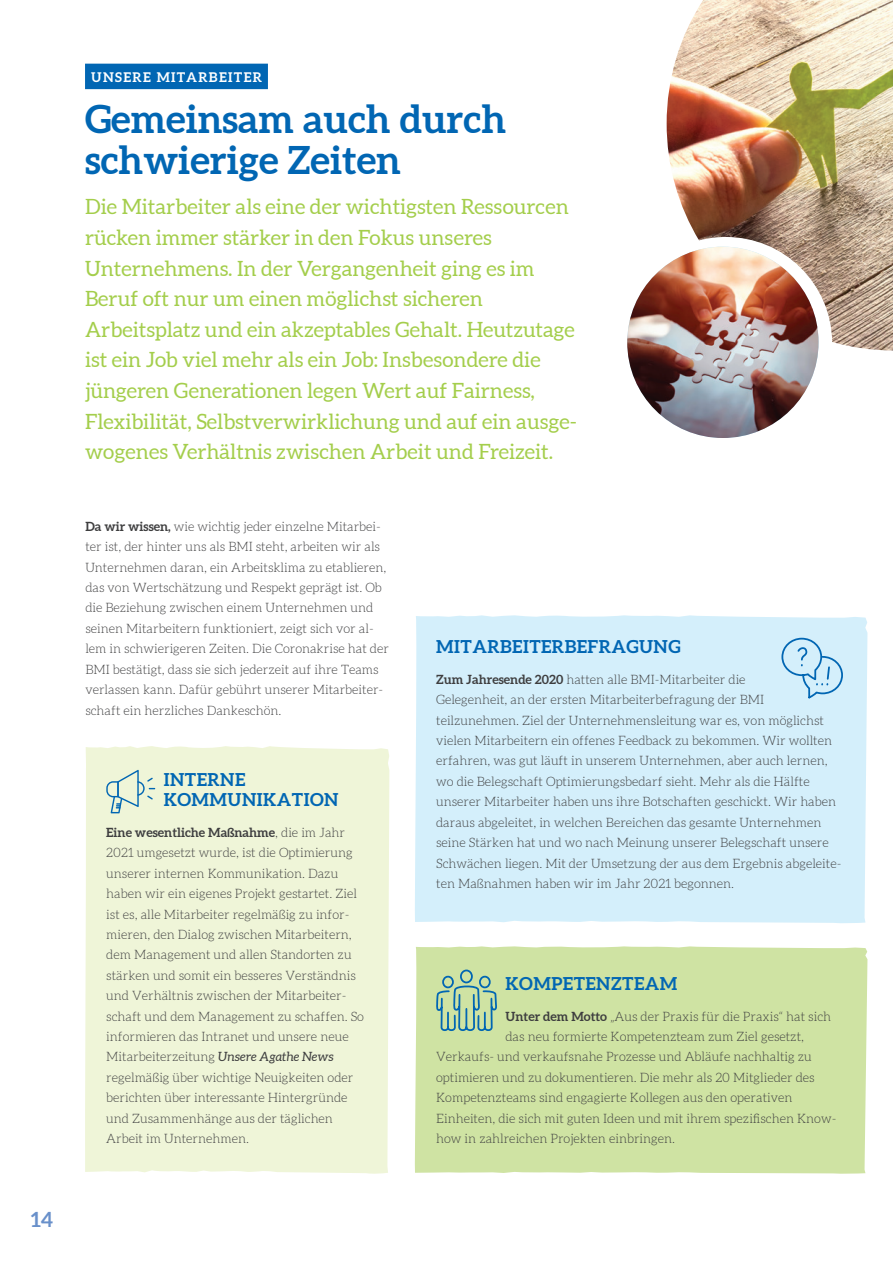
<style>
.page{position:relative;width:893px;height:1263px;background:#fff}
.page>*{position:absolute;margin:0;border:0;box-sizing:border-box;transform-origin:0 0}
.t1{font:700 39px/40.8px "Aleo";color:#0166b3}
.t2{font:21px/30.6px "Aleo";color:#a4ce4c}
.t3{font:700 21px "Aleo";color:#6990ca}
.t4{font:700 18px/20.4px "Aleo";letter-spacing:.025em;color:#0166b3}
.t5{font:700 13.5px "Aleo";letter-spacing:.1em;color:#fff}
.t6{font:300 12.75px/20.4px "Aleo";color:#3e3e3f}
.s1{font-weight:700}
.s2{font-weight:400;font-style:italic}
</style>
<div class="page">
<div style="left:85px;top:64px;width:183px;height:25px;background:#0166b3"></div>
<div style="left:415px;top:615px;width:452px;height:308px;background:#d4effb"></div>
<div style="left:414px;top:946px;width:453px;height:228px;background:#cfe3a3"></div>
<div style="left:85px;top:746px;width:304px;height:428px;background:#eff5d8"></div>
<svg style="left:781px;top:637px;width:63px;height:63px;background:#badef2"></svg>
<img style="left:667px;top:0;width:226px;height:350px">
<img style="left:627px;top:247px;width:192px;height:191px;border-radius:96px">
<svg style="left:435px;top:728px;width:64px;height:303px;background:#cce7e3"></svg>
<svg style="left:106px;top:770px;width:49px;height:43px;background:#cce0d2"></svg>
<h2 class="t3" style="left:31px;top:1206px;width:24px">14</h2>
<p class="t5" style="left:91px;top:68px;width:172px">UNSERE MITARBEITER</p>
<h1 class="t1" style="left:85px;top:100px;width:423px">Gemeinsam auch durch schwierige Zeiten</h1>
<p class="t2" style="left:85px;top:192px;width:491px">Die Mitarbeiter als eine der wichtigsten Ressourcen rücken immer stärker in den Fokus unseres Unternehmens. In der Vergangenheit ging es im Beruf oft nur um einen möglichst sicheren Arbeitsplatz und ein akzeptables Gehalt. Heutzutage ist ein Job viel mehr als ein Job: Insbesondere die jüngeren Generationen legen Wert auf Fairness, Flexibilität, Selbstverwirklichung und auf ein ausge&shy;wogenes Verhältnis zwischen Arbeit und Freizeit.</p>
<p class="t6" style="left:85px;top:517px;width:305px"><span class="s1">Da wir wissen,</span> wie wichtig jeder einzelne Mitarbei&shy;ter ist, der hinter uns als BMI steht, arbeiten wir als Unternehmen daran, ein Arbeitsklima zu etablieren, das von Wertschätzung und Respekt geprägt ist. Ob die Beziehung zwischen einem Unternehmen und seinen Mitarbeitern funktioniert, zeigt sich vor al&shy;lem in schwierigeren Zeiten. Die Coronakrise hat der BMI bestätigt, dass sie sich jederzeit auf ihre Teams verlassen kann. Dafür gebührt unserer Mitarbeiter&shy;schaft ein herzliches Dankeschön.</p>
<h3 class="t4" style="left:164px;top:770px;width:176px">INTERNE<br>KOMMUNIKATION</h3>
<p class="t6" style="left:106px;top:823px;width:259px"><span class="s1">Eine wesentliche Maßnahme</span>, die im Jahr 2021 umgesetzt wurde, ist die Optimierung unserer internen Kommunikation. Dazu haben wir ein eigenes Projekt gestartet. Ziel ist es, alle Mitarbeiter regelmäßig zu infor&shy;mieren, den Dialog zwischen Mitarbeitern, dem Management und allen Standorten zu stärken und somit ein besseres Verständnis und Verhältnis zwischen der Mitarbeiter&shy;schaft und dem Management zu schaffen. So informieren das Intranet und unsere neue Mitarbeiterzeitung <span class="s2">Unsere Agathe News </span>regelmäßig über wichtige Neuigkeiten oder berichten über interessante Hintergründe und Zusammenhänge aus der täglichen Arbeit im Unternehmen.</p>
<h3 class="t4" style="left:436px;top:637px;width:246px">MITARBEITERBEFRAGUNG</h3>
<p class="t6" style="left:436px;top:670px;width:407px"><span class="s1">Zum Jahresende 2020</span> hatten alle BMI-Mitarbeiter die<br>Gelegenheit, an der ersten Mitarbeiterbefragung der BMI teilzunehmen. Ziel der Unternehmensleitung war es, von möglichst vielen Mitarbeitern ein offenes Feedback zu bekommen. Wir wollten erfahren, was gut läuft in unserem Unternehmen, aber auch lernen, wo die Belegschaft Optimierungsbedarf sieht. Mehr als die Hälfte unserer Mitarbeiter haben uns ihre Botschaften geschickt. Wir haben daraus abgeleitet, in welchen Bereichen das gesamte Unternehmen seine Stärken hat und wo nach Meinung unserer Belegschaft unsere Schwächen liegen. Mit der Umsetzung der aus dem Ergebnis abgeleite&shy;ten Maßnahmen haben wir im Jahr 2021 begonnen.</p>
<h3 class="t4" style="left:505px;top:974px;width:173px">KOMPETENZTEAM</h3>
<p class="t6" style="left:505px;top:1007px;width:327px"><span class="s1">Unter dem Motto</span> „Aus der Praxis für die Praxis“ hat sich</p>
<p class="t6" style="left:505px;top:1027px;width:300px">das neu formierte Kompetenzteam zum Ziel gesetzt,</p>
<p class="t6" style="left:436px;top:1048px;width:377px">Verkaufs- und verkaufsnahe Prozesse und Abläufe nachhaltig zu</p>
<p class="t6" style="left:436px;top:1068px;width:380px">optimieren und zu dokumentieren. Die mehr als 20 Mitglieder des</p>
<p class="t6" style="left:436px;top:1088px;width:358px">Kompetenzteams sind engagierte Kollegen aus den operativen</p>
<p class="t6" style="left:436px;top:1109px;width:402px">Einheiten, die sich mit guten Ideen und mit ihrem spezifischen Know-</p>
<p class="t6" style="left:436px;top:1129px;width:240px">how in zahlreichen Projekten einbringen.</p>
</div>
